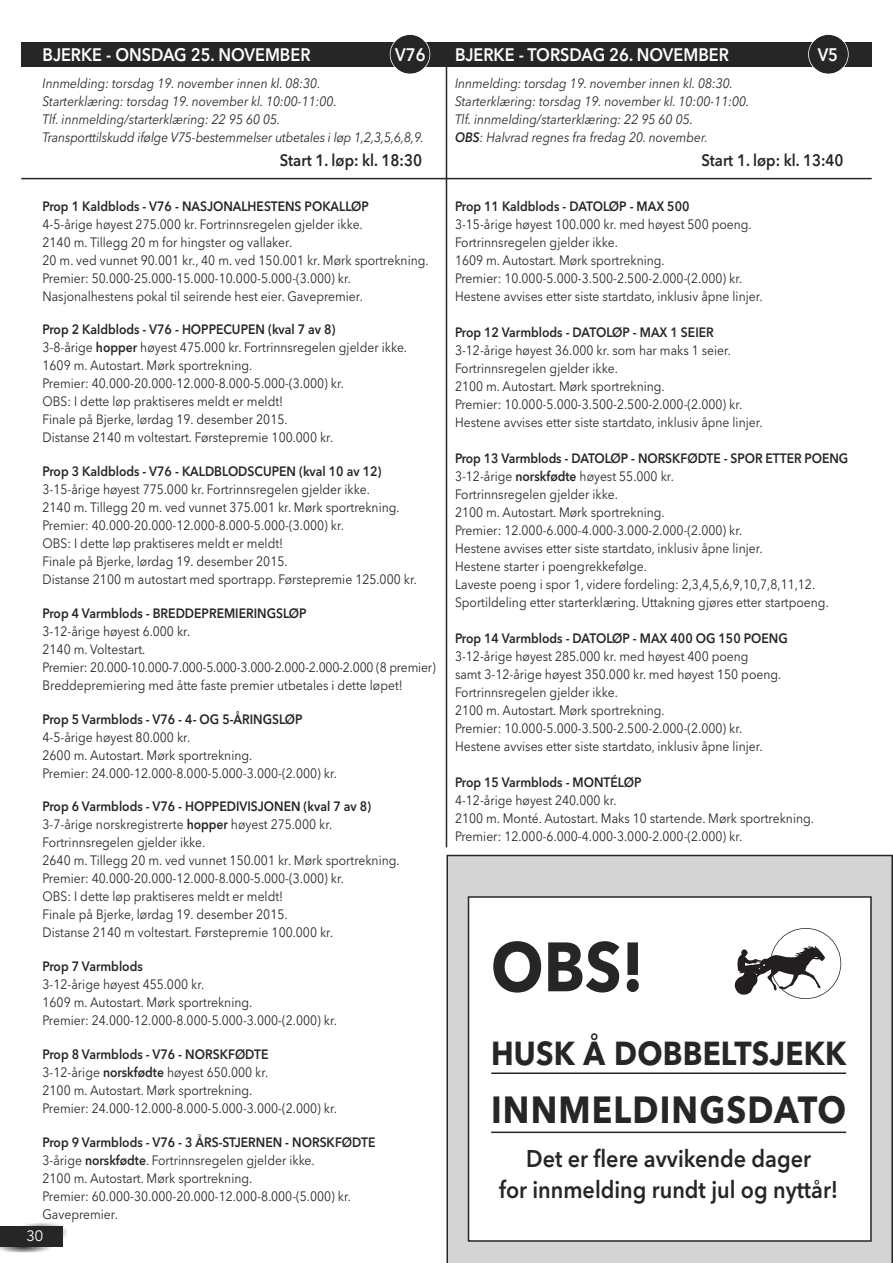
<style>
.page{position:relative;width:893px;height:1263px;background:#fff}
.page>*{position:absolute;margin:0;border:0;box-sizing:border-box;transform-origin:0 0}
.t1{font:700 69px "Avenir Next";color:#272627;scale:.9 1}
.t2{font:700 37.5px "Avenir Next";letter-spacing:.035em;color:#272627;scale:.9 1}
.t3{font:700 33px "Avenir Next";letter-spacing:.005em;color:#272627;scale:.9 1}
.t4{font:600 24px/31.5px "Avenir Next";color:#272627;text-align:center;scale:.9 1}
.t5{font:600 18px "Avenir Next";color:#fff;scale:.9 1}
.t6{font:600 16.5px "Avenir Next";color:#272627;scale:.9 1}
.t7{font:15px "Avenir";color:#fff}
.t8{font:13.5px/18px "Avenir Next";color:#272627;scale:.9 1}
.t9{font:italic 13.5px/18px "Avenir Next";color:#272627;scale:.9 1}
.t10{font:600 13.5px "Avenir Next";color:#272627;scale:.9 1}
.s1{font-weight:600}
</style>
<div class="page">
<img style="left:0;top:1247px;width:50px;height:5px">
<img style="left:23px;top:1223px;width:44px;height:15px">
<div style="left:0;top:1226px;width:63px;height:21px;background:#272627"></div>
<hr style="left:446px;top:44px;width:1px;height:803px;background:#272627">
<div style="left:446px;top:42px;width:426px;height:25px;background:#272627"></div>
<div style="left:21px;top:42px;width:425px;height:25px;background:#272627"></div>
<hr style="left:21px;top:178px;width:851px;height:1px;background:#272627">
<div style="left:390px;top:35px;width:39px;height:39px;background:#272627;border-radius:50%"></div>
<div style="left:390px;top:34px;width:40px;height:41px;border:2px solid #fff;border-radius:50%"></div>
<div style="left:809px;top:35px;width:39px;height:39px;background:#272627;border-radius:50%"></div>
<div style="left:808px;top:34px;width:41px;height:41px;border:2px solid #fff;border-radius:50%"></div>
<div style="left:446px;top:855px;width:447px;height:408px;background:#d4d4d4"></div>
<div style="left:468px;top:897px;width:403px;height:344px;background:#fff"></div>
<div style="left:468px;top:896px;width:404px;height:346px;border:2px solid #272627"></div>
<hr style="left:491px;top:1131px;width:355px;height:2px;background:#272627">
<hr style="left:491px;top:1072px;width:355px;height:2px;background:#272627">
<svg style="left:735px;top:946px;width:90px;height:49px"></svg>
<div style="left:770px;top:928px;width:71px;height:71px;border:2px solid #272627;border-radius:50%"></div>
<h3 class="t5" style="left:43px;top:39px;width:299px">BJERKE - ONSDAG 25. NOVEMBER</h3>
<h3 class="t5" style="left:395px;top:39px;width:35px">V76</h3>
<p class="t9" style="left:43px;top:73px;width:425px">Innmelding: torsdag 19. november innen kl. 08:30.<br>Starterklæring: torsdag 19. november kl. 10:00-11:00.<br>Tlf. innmelding/starterklæring: 22 95 60 05.<br>Transporttilskudd ifølge V75-bestemmelser utbetales i løp 1,2,3,5,6,8,9.</p>
<p class="t6" style="left:280px;top:146px;width:160px">Start 1. løp: kl. 18:30</p>
<p class="t10" style="left:43px;top:194px;width:364px">Prop 1 Kaldblods - V76 - NASJONALHESTENS POKALLØP</p>
<p class="t8" style="left:43px;top:214px;width:430px">4-5-årige høyest 275.000 kr. Fortrinnsregelen gjelder ikke.<br>2140 m. Tillegg 20 m for hingster og vallaker.<br>20 m. ved vunnet 90.001 kr., 40 m. ved 150.001 kr. Mørk sportrekning.<br>Premier: 50.000-25.000-15.000-10.000-5.000-(3.000) kr.<br>Nasjonalhestens pokal til seirende hest eier. Gavepremier.</p>
<p class="t8" style="left:43px;top:320px;width:407px"><span class="s1">Prop 2 Kaldblods - V76 - HOPPECUPEN (kval 7 av 8)<br></span>3-8-årige <span class="s1">hopper</span> høyest 475.000 kr. Fortrinnsregelen gjelder ikke.<br>1609 m. Autostart. Mørk sportrekning.<br>Premier: 40.000-20.000-12.000-8.000-5.000-(3.000) kr.<br>OBS: I dette løp praktiseres meldt er meldt!<br>Finale på Bjerke, lørdag 19. desember 2015.<br>Distanse 2140 m voltestart. Førstepremie 100.000 kr.</p>
<p class="t10" style="left:43px;top:460px;width:378px">Prop 3 Kaldblods - V76 - KALDBLODSCUPEN (kval 10 av 12)</p>
<p class="t8" style="left:43px;top:480px;width:418px">3-15-årige høyest 775.000 kr. Fortrinnsregelen gjelder ikke.<br>2140 m. Tillegg 20 m. ved vunnet 375.001 kr. Mørk sportrekning.<br>Premier: 40.000-20.000-12.000-8.000-5.000-(3.000) kr.<br>OBS: I dette løp praktiseres meldt er meldt!<br>Finale på Bjerke, lørdag 19. desember 2015.<br>Distanse 2100 m autostart med sportrapp. Førstepremie 125.000 kr.</p>
<p class="t10" style="left:43px;top:601px;width:295px">Prop 4 Varmblods - BREDDEPREMIERINGSLØP</p>
<p class="t8" style="left:43px;top:621px;width:438px">3-12-årige høyest 6.000 kr.<br>2140 m. Voltestart.<br>Premier: 20.000-10.000-7.000-5.000-3.000-2.000-2.000-2.000 (8 premier)<br>Breddepremiering med åtte faste premier utbetales i dette løpet!</p>
<p class="t10" style="left:43px;top:707px;width:291px">Prop 5 Varmblods - V76 - 4- OG 5-ÅRINGSLØP</p>
<p class="t8" style="left:43px;top:727px;width:329px">4-5-årige høyest 80.000 kr.<br>2600 m. Autostart. Mørk sportrekning.<br>Premier: 24.000-12.000-8.000-5.000-3.000-(2.000) kr.</p>
<p class="t8" style="left:43px;top:797px;width:398px"><span class="s1">Prop 6 Varmblods - V76 - HOPPEDIVISJONEN (kval 7 av 8)<br></span>3-7-årige norskregistrerte <span class="s1">hopper</span> høyest 275.000 kr.<br>Fortrinnsregelen gjelder ikke.<br>2640 m. Tillegg 20 m. ved vunnet 150.001 kr. Mørk sportrekning.<br>Premier: 40.000-20.000-12.000-8.000-5.000-(3.000) kr.<br>OBS: I dette løp praktiseres meldt er meldt!<br>Finale på Bjerke, lørdag 19. desember 2015.<br>Distanse 2140 m voltestart. Førstepremie 100.000 kr.</p>
<p class="t10" style="left:43px;top:955px;width:113px">Prop 7 Varmblods</p>
<p class="t8" style="left:43px;top:975px;width:329px">3-12-årige høyest 455.000 kr.<br>1609 m. Autostart. Mørk sportrekning.<br>Premier: 24.000-12.000-8.000-5.000-3.000-(2.000) kr.</p>
<p class="t8" style="left:43px;top:1044px;width:329px"><span class="s1">Prop 8 Varmblods - V76 - NORSKFØDTE<br></span>3-12-årige <span class="s1">norskfødte</span> høyest 650.000 kr.<br>2100 m. Autostart. Mørk sportrekning.<br>Premier: 24.000-12.000-8.000-5.000-3.000-(2.000) kr.</p>
<p class="t8" style="left:43px;top:1132px;width:372px"><span class="s1">Prop 9 Varmblods - V76 - 3 ÅRS-STJERNEN - NORSKFØDTE </span>3-årige <span class="s1">norskfødte</span>. Fortrinnsregelen gjelder ikke.<br>2100 m. Autostart. Mørk sportrekning.<br>Premier: 60.000-30.000-20.000-12.000-8.000-(5.000) kr.<br>Gavepremier.</p>
<p class="t7" style="left:26px;top:1227px;width:18px">30</p>
<h3 class="t5" style="left:455px;top:39px;width:306px">BJERKE - TORSDAG 26. NOVEMBER</h3>
<h3 class="t5" style="left:818px;top:39px;width:24px">V5</h3>
<p class="t9" style="left:455px;top:73px;width:328px">Innmelding: torsdag 19. november innen kl. 08:30.<br>Starterklæring: torsdag 19. november kl. 10:00-11:00.<br>Tlf. innmelding/starterklæring: 22 95 60 05.<br><span class="s1">OBS</span>: Halvrad regnes fra fredag 20. november.</p>
<p class="t6" style="left:701px;top:146px;width:160px">Start 1. løp: kl. 13:40</p>
<p class="t10" style="left:455px;top:194px;width:262px">Prop 11 Kaldblods - DATOLØP - MAX 500</p>
<p class="t8" style="left:455px;top:214px;width:343px">3-15-årige høyest 100.000 kr. med høyest 500 poeng.<br>Fortrinnsregelen gjelder ikke.<br>1609 m. Autostart. Mørk sportrekning.<br>Premier: 10.000-5.000-3.500-2.500-2.000-(2.000) kr.<br>Hestene avvises etter siste startdato, inklusiv åpne linjer.</p>
<p class="t10" style="left:455px;top:320px;width:289px">Prop 12 Varmblods - DATOLØP - MAX 1 SEIER</p>
<p class="t8" style="left:455px;top:340px;width:343px">3-12-årige høyest 36.000 kr. som har maks 1 seier.<br>Fortrinnsregelen gjelder ikke.<br>2100 m. Autostart. Mørk sportrekning.<br>Premier: 10.000-5.000-3.500-2.500-2.000-(2.000) kr.<br>Hestene avvises etter siste startdato, inklusiv åpne linjer.</p>
<p class="t8" style="left:455px;top:448px;width:439px"><span class="s1">Prop 13 Varmblods - DATOLØP - NORSKFØDTE - SPOR ETTER POENG </span>3-12-årige <span class="s1">norskfødte</span> høyest 55.000 kr.<br>Fortrinnsregelen gjelder ikke.<br>2100 m. Autostart. Mørk sportrekning.<br>Premier: 12.000-6.000-4.000-3.000-2.000-(2.000) kr.<br>Hestene avvises etter siste startdato, inklusiv åpne linjer.<br>Hestene starter i poengrekkefølge.<br>Laveste poeng i spor 1, videre fordeling: 2,3,4,5,6,9,10,7,8,11,12.<br>Sportildeling etter starterklæring. Uttakning gjøres etter startpoeng.</p>
<p class="t10" style="left:455px;top:626px;width:371px">Prop 14 Varmblods - DATOLØP - MAX 400 OG 150 POENG</p>
<p class="t8" style="left:455px;top:646px;width:364px">3-12-årige høyest 285.000 kr. med høyest 400 poeng<br>samt 3-12-årige høyest 350.000 kr. med høyest 150 poeng.<br>Fortrinnsregelen gjelder ikke.<br>2100 m. Autostart. Mørk sportrekning.<br>Premier: 10.000-5.000-3.500-2.500-2.000-(2.000) kr.<br>Hestene avvises etter siste startdato, inklusiv åpne linjer.</p>
<p class="t10" style="left:455px;top:770px;width:209px">Prop 15 Varmblods - MONTÉLØP</p>
<p class="t8" style="left:455px;top:790px;width:400px">4-12-årige høyest 240.000 kr.<br>2100 m. Monté. Autostart. Maks 10 startende. Mørk sportrekning.<br>Premier: 12.000-6.000-4.000-3.000-2.000-(2.000) kr.</p>
<h1 class="t1" style="left:491px;top:907px;width:172px">OBS!</h1>
<h3 class="t3" style="left:491px;top:1025px;width:396px">HUSK Å DOBBELTSJEKK</h3>
<h2 class="t2" style="left:491px;top:1078px;width:396px">INNMELDINGSDATO</h2>
<h3 class="t4" style="left:499px;top:1142px;width:378px">Det er flere avvikende dager<br>for innmelding rundt jul og nyttår!</h3>
</div>
